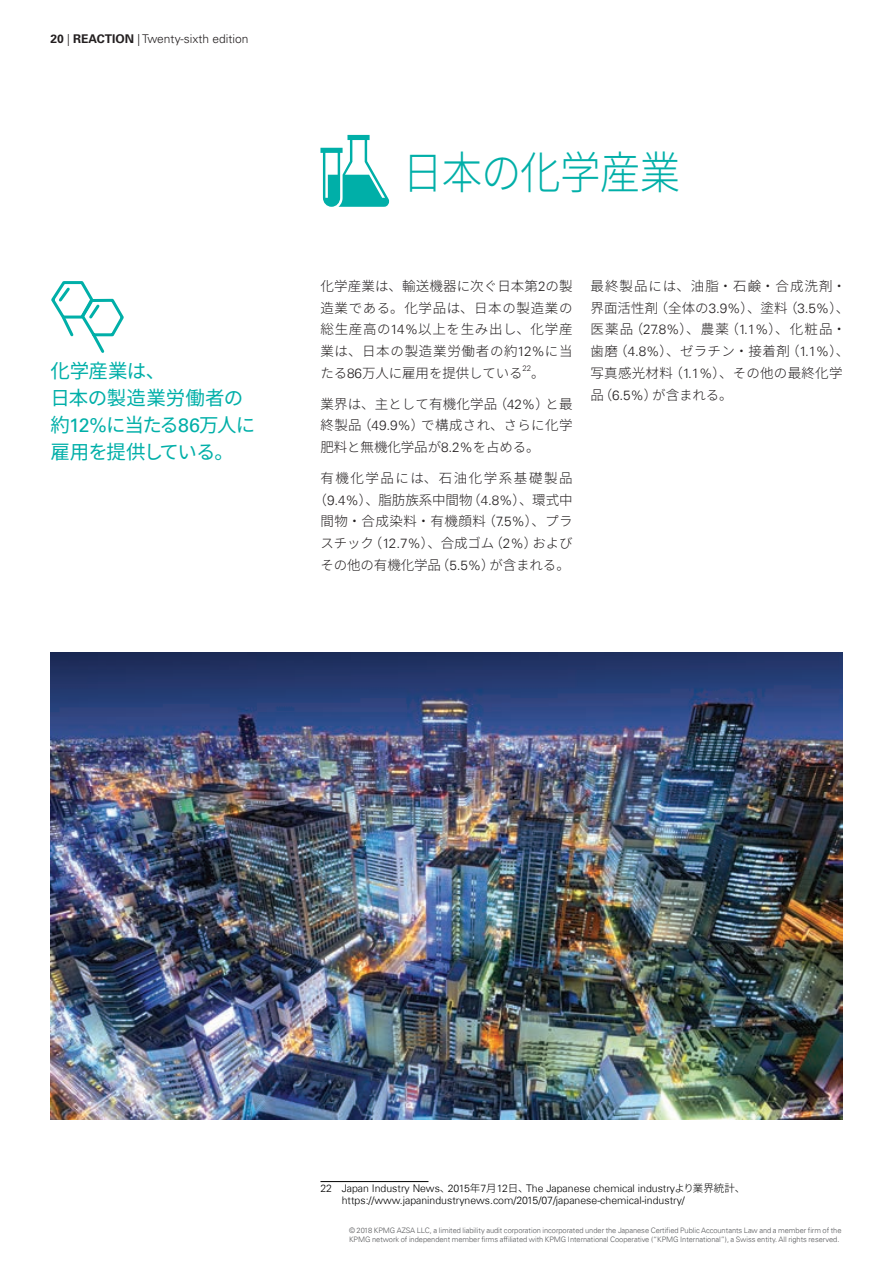
<style>
.page{position:relative;width:893px;height:1263px;background:#fff}
.page>*{position:absolute;margin:0;border:0;box-sizing:border-box;transform-origin:0 0}
.t1{font:300 45px "Noto Sans CJ Kjp";letter-spacing:-.02em;color:#00afa8;scale:.9 1}
.t2{font:19.5px/27px "Noto Sans CJ Kjp";letter-spacing:-.035em;color:#00afa8}
.t3{font:300 13.5px/21.8px "Noto Sans CJ Kjp";letter-spacing:.02em;color:#231f20;text-align:justify}
.t4{font:300 13.5px/21.8px "Noto Sans CJ Kjp";letter-spacing:-.005em;color:#231f20;text-align:center}
.t5{font:300 12px "Univers LT Std";color:#231f20}
.t6{font:300 10.5px/12px "Universfor KPMG";color:#000}
.t7{font:300 7.8px "Universfor KPMG";color:#231f20}
.t8{font:300 7.5px/9px "Univers 45";letter-spacing:-.005em;color:#57585a}
.s1{font-weight:700}
.s2{font-family:"Universfor KPMG"}
.s3{font-family:"Noto Sans CJ Kjp"}
</style>
<div class="page">
<hr style="left:320px;top:1181px;width:108px;height:1px;background:#000">
<svg style="left:51px;top:281px;width:73px;height:72px"></svg>
<img style="left:50px;top:653px;width:792px;height:467px">
<svg style="left:320px;top:135px;width:69px;height:72px"></svg>
<p class="t5" style="left:50px;top:31px;width:200px"><span class="s1">20</span> | <span class="s1">REACTION</span> | Twenty-sixth edition</p>
<h2 class="t2" style="left:50px;top:358px;width:207px">化学産業は、<br>日本の製造業労働者の約<span class="s2">12%</span>に当たる<span class="s2">86</span>万人に雇用を提供している。</h2>
<h1 class="t1" style="left:403px;top:147px;width:310px">日本の化学産業</h1>
<p class="t3" style="left:320px;top:275px;width:254px">化学産業は、輸送機器に次ぐ日本第<span class="s2">2</span>の製造業である。化学品は、日本の製造業の総生産高の<span class="s2">14%</span>以上を生み出し、化学産業は、日本の製造業労働者の約<span class="s2">12%</span>に当たる<span class="s2">86</span>万人に雇用を提供している</p>
<p class="t7" style="left:522px;top:364px;width:10px">22</p>
<p class="t3" style="left:531px;top:362px;width:15px">。</p>
<p class="t3" style="left:320px;top:393px;width:254px">業界は、主として有機化学品（<span class="s2">42%</span>）と最終製品（<span class="s2">49.9%</span>）で構成され、さらに化学肥料と無機化学品が<span class="s2">8.2%</span>を占める。</p>
<p class="t4" style="left:314px;top:467px;width:260px">有機化学品には、石油化学系基礎製品（<span class="s2">9.4%</span>）、脂肪族系中間物（<span class="s2">4.8%</span>）、環式中間物・合成染料・有機顔料（<span class="s2">7.5%</span>）、プラスチック（<span class="s2">12.7%</span>）、合成ゴム（<span class="s2">2%</span>）およびその他の有機化学品（<span class="s2">5.5%</span>）が含まれる。</p>
<p class="t3" style="left:590px;top:275px;width:260px;text-align:left">最終製品には、油脂・石鹸・合成洗剤・界面活性剤（全体の<span class="s2">3.9%</span>）、塗料（<span class="s2">3.5%</span>）、医薬品（<span class="s2">27.8%</span>）、農薬（<span class="s2">1.1%</span>）、化粧品・歯磨（<span class="s2">4.8%</span>）、ゼラチン・接着剤（<span class="s2">1.1%</span>）、写真感光材料（<span class="s2">1.1%</span>）、その他の最終化学品（<span class="s2">6.5%</span>）が含まれる。</p>
<p class="t6" style="left:342px;top:1182px;width:405px;text-indent:-21px">22 Japan Industry News<span class="s3">、</span>2015<span class="s3">年</span>7<span class="s3">月</span>12<span class="s3">日、</span>The Japanese chemical industry<span class="s3">より業界統計、</span>https://www.japanindustrynews.com/2015/07/japanese-chemical-industry/</p>
<p class="t8" style="left:349px;top:1226px;width:494px">© 2018 KPMG AZSA LLC, a limited liability audit corporation incorporated under the Japanese Certified Public Accountants Law and a member firm of the<br>KPMG network of independent member firms affiliated with KPMG International Cooperative (“KPMG International”), a Swiss entity. All rights reserved.</p>
</div>
